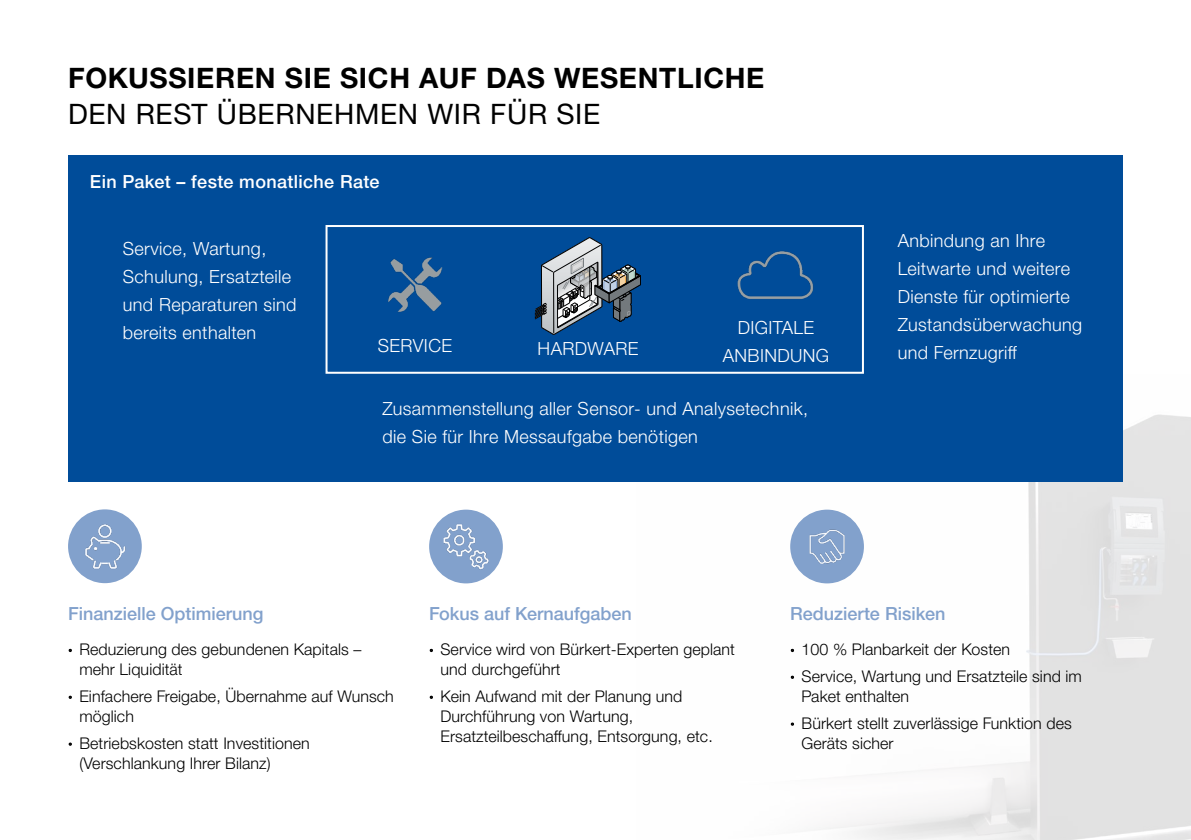
<style>
.page{position:relative;width:1191px;height:840px;background:#fff}
.page>*{position:absolute;margin:0;border:0;box-sizing:border-box;transform-origin:0 0}
.t1{font:700 28px "Helvetica Neue LTW1 G";letter-spacing:.025em;color:#000}
.t2{font:28px "Helvetica Neue LTW1 G";letter-spacing:.025em;color:#000}
.t3{font:300 18px/28px "Helvetica Neue LTW1 G";letter-spacing:.02em;color:#fff}
.t4{font:500 18px "Helvetica Neue LTW1 G";color:#82a1cc}
.t5{font:500 18px "Helvetica Neue LTW1 G";letter-spacing:.02em;color:#fff}
.t6{font:300 16px/20px "Helvetica Neue LTW1 G";letter-spacing:.005em;color:#000}
.s1{font-weight:400}
</style>
<div class="page">
<img style="left:636px;top:414px;width:555px;height:425px">
<div style="left:68px;top:155px;width:1055px;height:326px;background:#004c99"></div>
<img style="left:737px;top:251px;width:77px;height:48px">
<img style="left:388px;top:257px;width:55px;height:55px">
<img style="left:68px;top:509px;width:74px;height:74px">
<img style="left:429px;top:509px;width:74px;height:74px">
<img style="left:790px;top:509px;width:74px;height:74px">
<div style="left:325px;top:225px;width:539px;height:148px;border:2px solid #fff"></div>
<svg style="left:535px;top:237px;width:106px;height:98px"></svg>
<h1 class="t1" style="left:68px;top:61px;width:698px">FOKUSSIEREN SIE SICH AUF DAS WESENTLICHE</h1>
<h1 class="t2" style="left:68px;top:97px;width:534px">DEN REST ÜBERNEHMEN WIR FÜR SIE</h1>
<p class="t5" style="left:90px;top:171px;width:291px">Ein Paket – feste monatliche Rate</p>
<p class="t3" style="left:123px;top:234px;width:175px">Service, Wartung,<br>Schulung, Ersatzteile und Reparaturen sind bereits enthalten</p>
<p class="t3" style="left:897px;top:226px;width:186px">Anbindung an Ihre<br>Leitwarte und weitere<br>Dienste für optimierte<br>Zustandsüberwachung und Fernzugriff</p>
<p class="t3" style="left:382px;top:394px;width:427px">Zusammenstellung aller Sensor- und Analysetechnik, die Sie für Ihre Messaufgabe benötigen</p>
<p class="t3" style="left:723px;top:313px;width:108px;text-align:center">DIGITALE<br>ANBINDUNG</p>
<p class="t3" style="left:378px;top:331px;width:76px">SERVICE</p>
<p class="t3" style="left:537px;top:334px;width:102px">HARDWARE</p>
<p class="t4" style="left:68px;top:602px;width:197px">Finanzielle Optimierung</p>
<p class="t6" style="left:79px;top:639px;width:284px;text-indent:-11px"><span class="s1">·</span> Reduzierung des gebundenen Kapitals – mehr Liquidität</p>
<p class="t6" style="left:79px;top:686px;width:316px;text-indent:-11px"><span class="s1">·</span> Einfachere Freigabe, Übernahme auf Wunsch möglich</p>
<p class="t6" style="left:79px;top:733px;width:232px;text-indent:-11px"><span class="s1">·</span> Betriebskosten statt Investitionen (Verschlankung Ihrer Bilanz)</p>
<p class="t4" style="left:429px;top:602px;width:204px">Fokus auf Kernaufgaben</p>
<p class="t6" style="left:440px;top:639px;width:296px;text-indent:-11px"><span class="s1">·</span> Service wird von Bürkert-Experten geplant und durchgeführt</p>
<p class="t6" style="left:440px;top:686px;width:274px;text-indent:-11px"><span class="s1">·</span> Kein Aufwand mit der Planung und<br>Durchführung von Wartung,<br>Ersatzteilbeschaffung, Entsorgung, etc.</p>
<p class="t4" style="left:790px;top:602px;width:157px">Reduzierte Risiken</p>
<p class="t6" style="left:790px;top:636px;width:293px;line-height:26.8px"><span class="s1">·</span> 100 % Planbarkeit der Kosten<br><span class="s1">·</span> Service, Wartung und Ersatzteile sind im</p>
<p class="t6" style="left:790px;top:682px;width:283px;line-height:26.8px;text-indent:11px">Paket enthalten<br><span class="s1">·</span> Bürkert stellt zuverlässige Funktion des</p>
<p class="t6" style="left:801px;top:733px;width:94px">Geräts sicher</p>
</div>
